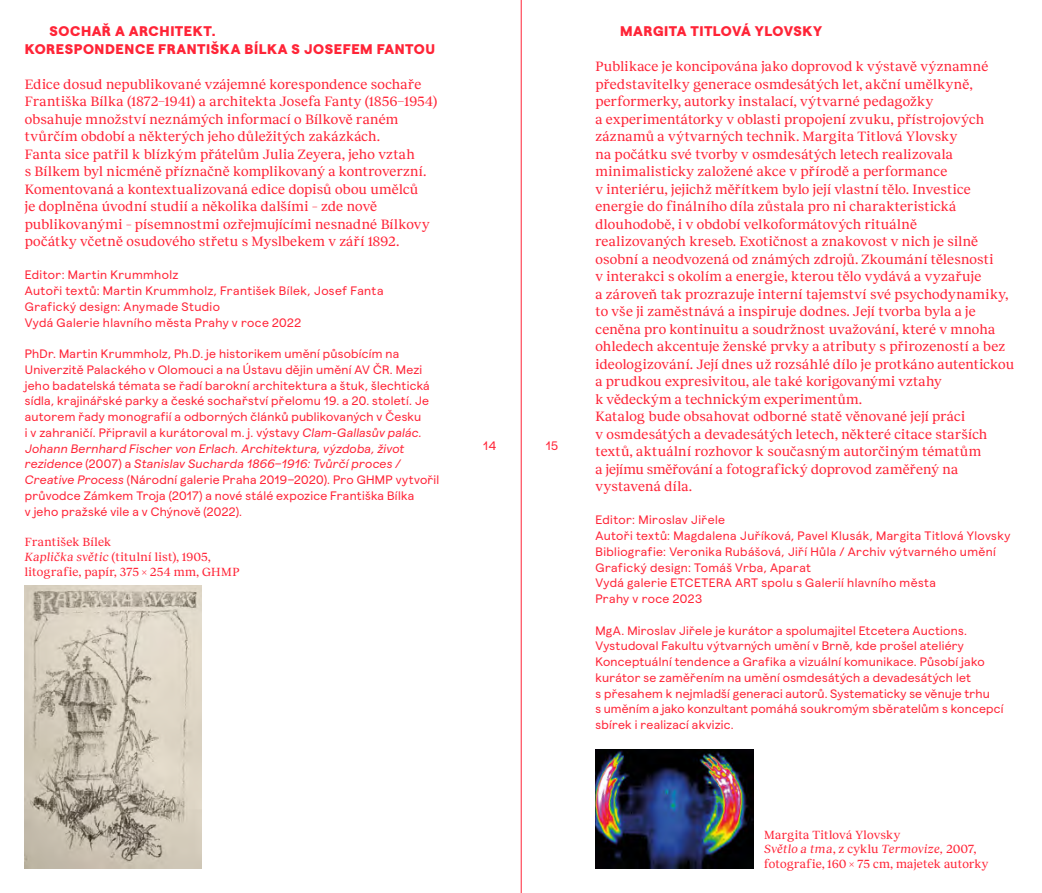
<style>
.page{position:relative;width:1042px;height:893px;background:#fff}
.page>*{position:absolute;margin:0;border:0;box-sizing:border-box;transform-origin:0 0}
.t1{font:14px/17.5px "Recklegg";letter-spacing:.015em;color:#ff2437}
.t2{font:800 14px/17.5px "Magger";letter-spacing:.035em;color:#ff2437}
.t3{font:12.25px/15.8px "Magger";letter-spacing:.02em;color:#ff2437}
.t4{font:12.25px/14.7px "Recklegg";letter-spacing:.02em;color:#ff2437}
.s1{font-style:italic}
</style>
<div class="page">
<img style="left:25px;top:585px;width:176px;height:283px">
<img style="left:595px;top:749px;width:158px;height:119px">
<hr style="left:521px;top:0;width:1px;height:893px;background:#ff2437">
<p class="t2" style="left:25px;top:20px;width:412px;text-indent:25px">SOCHAŘ A ARCHITEKT.<br>KORESPONDENCE FRANTIŠKA BÍLKA S JOSEFEM FANTOU</p>
<p class="t1" style="left:25px;top:74px;width:414px">Edice dosud nepublikované vzájemné korespondence sochaře Františka Bílka (1872−1941) a architekta Josefa Fanty (1856−1954) obsahuje množství neznámých informací o Bílkově raném tvůrčím období a některých jeho důležitých zakázkách.<br>Fanta sice patřil k blízkým přátelům Julia Zeyera, jeho vztah<br>s Bílkem byl nicméně příznačně komplikovaný a kontroverzní.<br>Komentovaná a kontextualizovaná edice dopisů obou umělců<br>je doplněna úvodní studií a několika dalšími – zde nově publikovanými – písemnostmi ozřejmujícími nesnadné Bílkovy počátky včetně osudového střetu s Myslbekem v září 1892.</p>
<p class="t3" style="left:25px;top:266px;width:360px">Editor: Martin Krummholz<br>Autoři textů: Martin Krummholz, František Bílek, Josef Fanta Grafický design: Anymade Studio<br>Vydá Galerie hlavního města Prahy v roce 2022</p>
<p class="t3" style="left:25px;top:345px;width:416px">PhDr. Martin Krummholz, Ph.D. je historikem umění působícím na Univerzitě Palackého v Olomouci a na Ústavu dějin umění AV ČR. Mezi jeho badatelská témata se řadí barokní architektura a štuk, šlechtická sídla, krajinářské parky a české sochařství přelomu 19. a 20. století. Je autorem řady monografií a odborných článků publikovaných v Česku<br>i v zahraničí. Připravil a kurátoroval m. j. výstavy <span class="s1">Clam-Gallasův palác.<br>Johann Bernhard Fischer von Erlach. Architektura, výzdoba, život rezidence</span> (2007) a <span class="s1">Stanislav Sucharda 1866−1916: Tvůrčí proces / Creative Process</span> (Národní galerie Praha 2019−2020). Pro GHMP vytvořil průvodce Zámkem Troja (2017) a nové stálé expozice Františka Bílka<br>v jeho pražské vile a v Chýnově (2022).</p>
<p class="t4" style="left:25px;top:534px;width:216px">František Bílek<br><span class="s1">Kaplička světic</span> (titulní list), 1905, litografie, papír, 375 × 254 mm, GHMP</p>
<p class="t3" style="left:483px;top:437px;width:14px">14</p>
<p class="t3" style="left:546px;top:437px;width:14px">15</p>
<p class="t2" style="left:620px;top:20px;width:203px">MARGITA TITLOVÁ YLOVSKY</p>
<p class="t1" style="left:595px;top:57px;width:420px">Publikace je koncipována jako doprovod k výstavě významné představitelky generace osmdesátých let, akční umělkyně, performerky, autorky instalací, výtvarné pedagožky<br>a experimentátorky v oblasti propojení zvuku, přístrojových záznamů a výtvarných technik. Margita Titlová Ylovsky<br>na počátku své tvorby v osmdesátých letech realizovala minimalisticky založené akce v přírodě a performance<br>v interiéru, jejichž měřítkem bylo její vlastní tělo. Investice energie do finálního díla zůstala pro ni charakteristická dlouhodobě, i v období velkoformátových rituálně<br>realizovaných kreseb. Exotičnost a znakovost v nich je silně osobní a neodvozená od známých zdrojů. Zkoumání tělesnosti<br>v interakci s okolím a energie, kterou tělo vydává a vyzařuje<br>a zároveň tak prozrazuje interní tajemství své psychodynamiky, to vše ji zaměstnává a inspiruje dodnes. Její tvorba byla a je ceněna pro kontinuitu a soudržnost uvažování, které v mnoha ohledech akcentuje ženské prvky a atributy s přirozeností a bez ideologizování. Její dnes už rozsáhlé dílo je protkáno autentickou a prudkou expresivitou, ale také korigovanými vztahy<br>k vědeckým a technickým experimentům.<br>Katalog bude obsahovat odborné statě věnované její práci<br>v osmdesátých a devadesátých letech, některé citace starších textů, aktuální rozhovor k současným autorčiným tématům<br>a jejímu směřování a fotografický doprovod zaměřený na vystavená díla.</p>
<p class="t3" style="left:595px;top:511px;width:416px">Editor: Miroslav Jiřele<br>Autoři textů: Magdalena Juříková, Pavel Klusák, Margita Titlová Ylovsky Bibliografie: Veronika Rubášová, Jiří Hůla / Archiv výtvarného umění Grafický design: Tomáš Vrba, Aparat<br>Vydá galerie ETCETERA ART spolu s Galerií hlavního města<br>Prahy v roce 2023</p>
<p class="t3" style="left:595px;top:621px;width:410px">MgA. Miroslav Jiřele je kurátor a spolumajitel Etcetera Auctions.<br>Vystudoval Fakultu výtvarných umění v Brně, kde prošel ateliéry Konceptuální tendence a Grafika a vizuální komunikace. Působí jako kurátor se zaměřením na umění osmdesátých a devadesátých let<br>s přesahem k nejmladší generaci autorů. Systematicky se věnuje trhu<br>s uměním a jako konzultant pomáhá soukromým sběratelům s koncepcí sbírek i realizací akvizic.</p>
<p class="t4" style="left:764px;top:827px;width:226px">Margita Titlová Ylovsky<br><span class="s1">Světlo a tma</span>, z cyklu <span class="s1">Termovize,</span> 2007, fotografie, 160 × 75 cm, majetek autorky</p>
</div>
